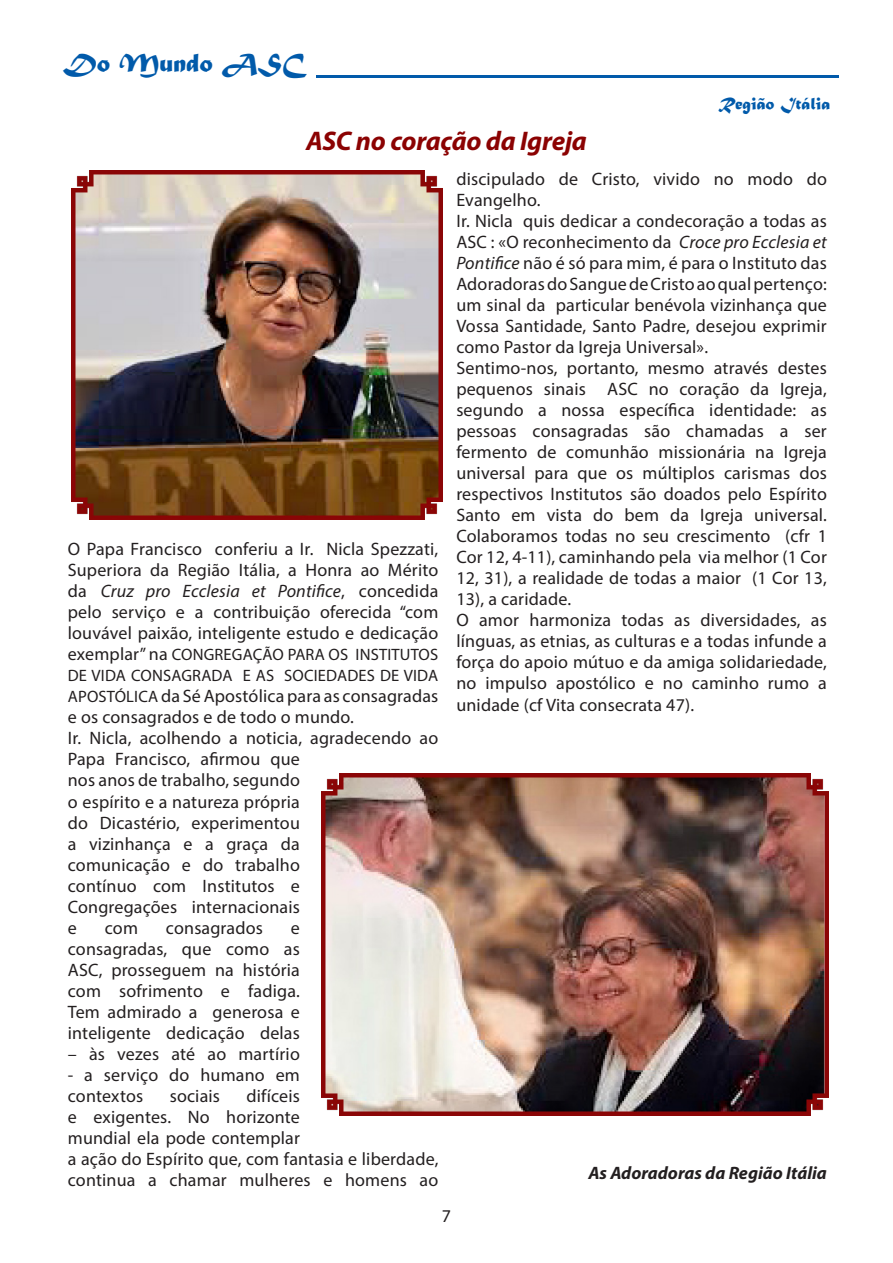
<style>
.page{position:relative;width:893px;height:1263px;background:#fff}
.page>*{position:absolute;margin:0;border:0;box-sizing:border-box;transform-origin:0 0}
.t1{font:italic 700 27px "Myriad Pro";letter-spacing:-.01em;color:#8b0202}
.t2{font:27px "Matura MT Script Capitals";color:#015aaa}
.t3{font:18px/21px "Myriad Pro";letter-spacing:.01em;color:#231f20;text-align:justify}
.t4{font:italic 700 18px "Myriad Pro";color:#231f20}
.t5{font:18px "Matura MT Script Capitals";color:#015aaa}
.t6{font:16.5px/21px "Myriad Pro";letter-spacing:.01em;color:#231f20}
.s1{font-style:italic}
.s2{font-size:18px}
.s3{font-size:16.5px}
</style>
<div class="page">
<hr style="left:316px;top:75px;width:523px;height:3px;background:#015aaa">
<img style="left:71px;top:171px;width:371px;height:349px">
<img style="left:321px;top:773px;width:508px;height:342px">
<p class="t2" style="left:63px;top:46px;width:244px">Do Mundo ASC</p>
<p class="t1" style="left:306px;top:123px;width:282px">ASC no coração da Igreja</p>
<p class="t5" style="left:718px;top:93px;width:114px">Região Itália</p>
<p class="t3" style="left:68px;top:539px;width:372px">O Papa Francisco conferiu a Ir. Nicla Spezzati, Superiora da Região Itália, a Honra ao Mérito da <span class="s1">Cruz pro Ecclesia et Pontifice</span>, concedida pelo serviço e a contribuição oferecida “com louvável paixão, inteligente estudo e dedicação</p>
<p class="t6" style="left:68px;top:644px;width:372px"><span class="s2">exemplar” na</span> CONGREGAÇÃO PARA OS INSTITUTOS<br>DE VIDA CONSAGRADA E AS SOCIEDADES DE VIDA</p>
<p class="t3" style="left:68px;top:686px;width:372px"><span class="s3">APOSTÓLICA</span> da Sé Apostólica para as consagradas e os consagrados e de todo o mundo.</p>
<p class="t3" style="left:68px;top:728px;width:372px;text-align:left">Ir. Nicla, acolhendo a noticia, agradecendo ao<br>Papa Francisco, afirmou que<br>nos anos de trabalho, segundo<br>o espírito e a natureza própria<br>do Dicastério, experimentou<br>a vizinhança e a graça da<br>comunicação e do trabalho<br>contínuo com Institutos e<br>Congregações internacionais<br>e</p>
<p class="t3" style="left:105px;top:917px;width:35px">com</p>
<p class="t3" style="left:166px;top:917px;width:99px">consagrados</p>
<p class="t3" style="left:68px;top:917px;width:234px;text-indent:223px">e consagradas, que como as ASC, prosseguem na história com sofrimento e fadiga.<br>Tem admirado a generosa e inteligente dedicação delas</p>
<p class="t3" style="left:68px;top:1043px;width:234px">– às vezes até ao martírio</p>
<p class="t3" style="left:68px;top:1064px;width:234px">- a serviço do humano em contextos</p>
<p class="t3" style="left:68px;top:1085px;width:372px;text-align:left;text-indent:179px">difíceis<br>e exigentes. No horizonte<br>mundial ela pode contemplar<br>a ação do Espírito que, com fantasia e liberdade, continua a chamar mulheres e homens ao</p>
<p class="t3" style="left:170px;top:1085px;width:52px">sociais</p>
<p class="t3" style="left:456px;top:168px;width:372px">discipulado de Cristo, vivido no modo do<br>Evangelho.</p>
<p class="t3" style="left:456px;top:210px;width:372px">Ir. Nicla quis dedicar a condecoração a todas as ASC : «O reconhecimento da <span class="s1">Croce pro Ecclesia et Pontifice</span> não é só para mim, é para o Instituto das Adoradoras do Sangue de Cristo ao qual pertenço: um sinal da particular benévola vizinhança que Vossa Santidade, Santo Padre, desejou exprimir como Pastor da Igreja Universal».</p>
<p class="t3" style="left:456px;top:357px;width:372px">Sentimo-nos, portanto, mesmo através destes pequenos sinais ASC no coração da Igreja, segundo a nossa específica identidade: as pessoas consagradas são chamadas a ser fermento de comunhão missionária na Igreja universal para que os múltiplos carismas dos respectivos Institutos são doados pelo Espírito Santo em vista do bem da Igreja universal.<br>Colaboramos todas no seu crescimento (cfr 1<br>Cor 12, 4-11), caminhando pela via melhor (1 Cor 12, 31), a realidade de todas a maior (1 Cor 13, 13), a caridade.</p>
<p class="t3" style="left:456px;top:609px;width:372px">O amor harmoniza todas as diversidades, as línguas, as etnias, as culturas e a todas infunde a força do apoio mútuo e da amiga solidariedade, no impulso apostólico e no caminho rumo a unidade (cf Vita consecrata 47).</p>
<p class="t4" style="left:588px;top:1161px;width:240px">As Adoradoras da Região Itália</p>
<p class="t3" style="left:442px;top:1206px;width:11px">7</p>
</div>
